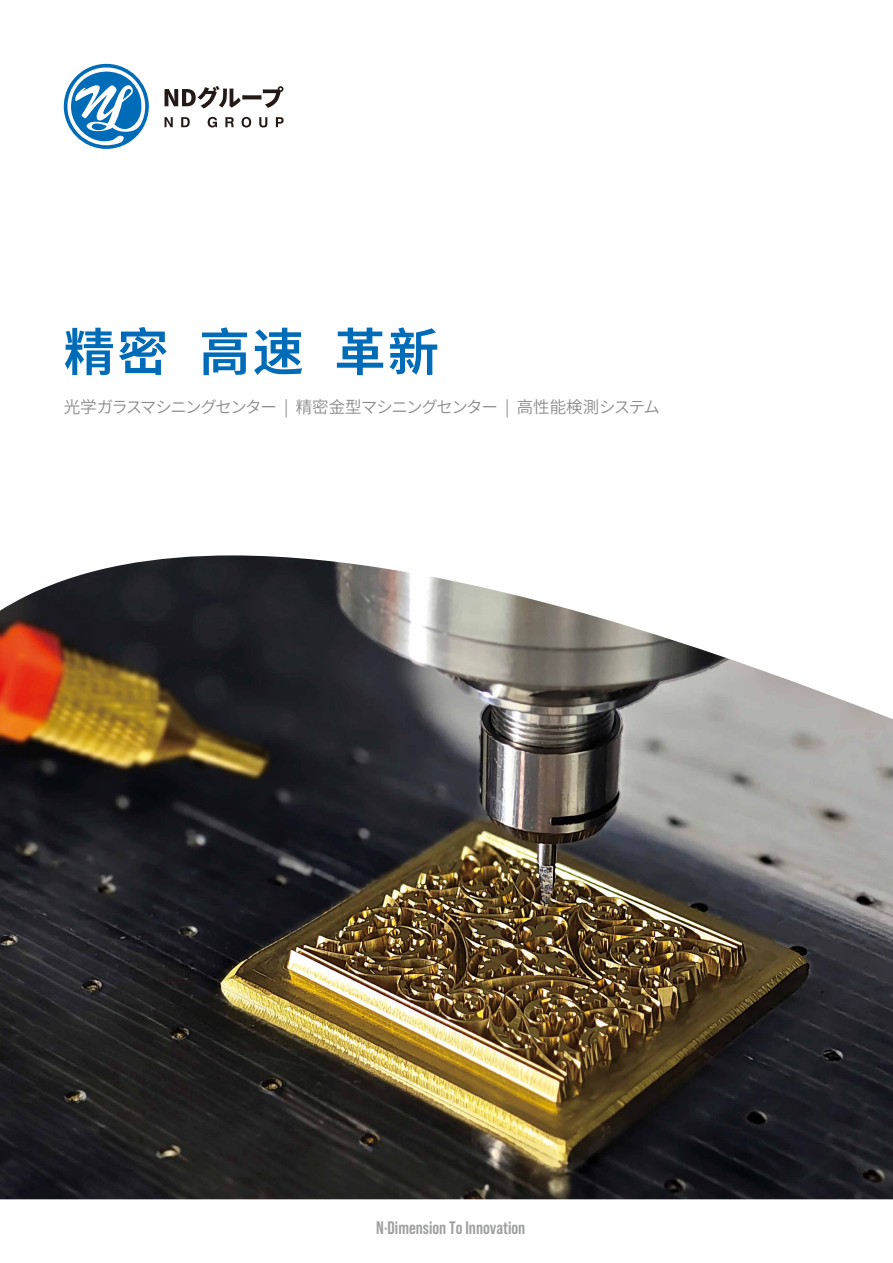
<style>
.page{position:relative;width:893px;height:1263px;background:#fff}
.page>*{position:absolute;margin:0;border:0;box-sizing:border-box;transform-origin:0 0}
.t1{font:50.85px "Dream Han Sans CN W20";color:#006cb8}
.t2{font:700 18px "Bebas Neue Pro";color:#9fa0a0}
.t3{font:16.5px "Dream Han Sans CN W10";letter-spacing:-.085em;color:#8b8b8b}
</style>
<div class="page">
<img style="left:0;top:555px;width:893px;height:644px">
<svg style="left:63px;top:63px;width:86px;height:86px"></svg>
<svg style="left:165px;top:117px;width:8px;height:10px"></svg>
<svg style="left:181px;top:117px;width:9px;height:10px"></svg>
<svg style="left:208px;top:117px;width:9px;height:10px"></svg>
<svg style="left:225px;top:117px;width:9px;height:10px"></svg>
<svg style="left:242px;top:117px;width:9px;height:10px"></svg>
<svg style="left:259px;top:117px;width:8px;height:10px"></svg>
<svg style="left:276px;top:117px;width:8px;height:10px"></svg>
<svg style="left:165px;top:86px;width:118px;height:22px"></svg>
<h1 class="t1" style="left:64px;top:320px;width:377px">精密 高速 革新</h1>
<p class="t3" style="left:64px;top:397px;width:598px">光学ガラスマシニングセンター | 精密金型マシニングセンター | 高性能検測システム</p>
<p class="t2" style="left:376px;top:1217px;width:150px">N·Dimension To Innovation</p>
</div>
